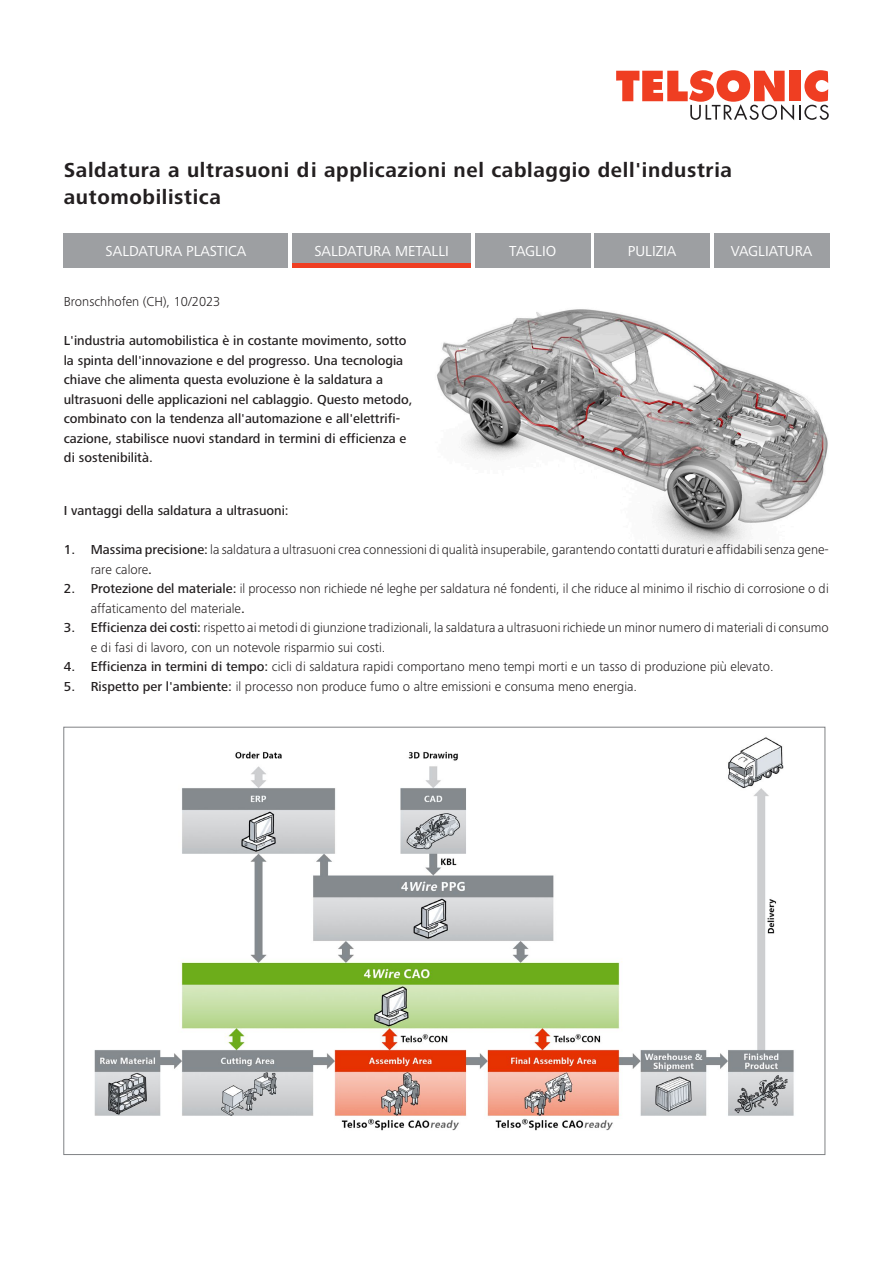
<style>
.page{position:relative;width:893px;height:1263px;background:#fff}
.page>*{position:absolute;margin:0;border:0;box-sizing:border-box;transform-origin:0 0}
.t1{font:700 21px/27px "Frutiger Next Pro";letter-spacing:.03em;color:#231f20}
.t2{font:15px "Frutiger Next Pro";color:#fff}
.t3{font:300 13.5px/19.5px "Frutiger Next Pro";color:#231f20}
.t4{font:500 13.5px/19.5px "Frutiger Next Pro";color:#231f20}
.s1{font-weight:500}
</style>
<div class="page">
<svg style="left:616px;top:70px;width:213px;height:50px"></svg>
<img style="left:437px;top:309px;width:391px;height:243px">
<img style="left:94px;top:737px;width:700px;height:394px">
<div style="left:64px;top:234px;width:224px;height:34px;background:#9d9fa2"></div>
<div style="left:292px;top:234px;width:179px;height:34px;background:#9d9fa2"></div>
<div style="left:475px;top:234px;width:115px;height:34px;background:#9d9fa2"></div>
<div style="left:595px;top:234px;width:115px;height:34px;background:#9d9fa2"></div>
<div style="left:714px;top:234px;width:115px;height:34px;background:#9d9fa2"></div>
<hr style="left:292px;top:264px;width:179px;height:4px;background:#ef3e22">
<h1 class="t1" style="left:64px;top:156px;width:670px">Saldatura a ultrasuoni di applicazioni nel cablaggio dell'industria automobilistica</h1>
<p class="t2" style="left:106px;top:243px;width:142px">SALDATURA PLASTICA</p>
<p class="t2" style="left:314px;top:243px;width:136px">SALDATURA METALLI</p>
<p class="t2" style="left:509px;top:243px;width:48px">TAGLIO</p>
<p class="t2" style="left:628px;top:243px;width:50px">PULIZIA</p>
<p class="t2" style="left:731px;top:243px;width:83px">VAGLIATURA</p>
<p class="t3" style="left:64px;top:292px;width:158px">Bronschhofen (CH), 10/2023</p>
<p class="t4" style="left:64px;top:331px;width:350px">L'industria automobilistica è in costante movimento, sotto la spinta dell'innovazione e del progresso. Una tecnologia chiave che alimenta questa evoluzione è la saldatura a ultrasuoni delle applicazioni nel cablaggio. Questo metodo, combinato con la tendenza all'automazione e all'elettrifi&shy;cazione, stabilisce nuovi standard in termini di efficienza e di sostenibilità.</p>
<p class="t4" style="left:64px;top:501px;width:226px">I vantaggi della saldatura a ultrasuoni:</p>
<p class="t3" style="left:91px;top:540px;width:739px;text-indent:-27px"><span class="s1">1. Massima precisione:</span> la saldatura a ultrasuoni crea connessioni di qualità insuperabile, garantendo contatti duraturi e affidabili senza gene&shy;rare calore<span class="s1">.</span></p>
<p class="t3" style="left:91px;top:579px;width:740px;text-indent:-27px"><span class="s1">2. Protezione del materiale:</span> il processo non richiede né leghe per saldatura né fondenti, il che riduce al minimo il rischio di corrosione o di affaticamento del materiale<span class="s1">.</span></p>
<p class="t3" style="left:91px;top:618px;width:739px;text-indent:-27px"><span class="s1">3. Efficienza dei costi:</span> rispetto ai metodi di giunzione tradizionali, la saldatura a ultrasuoni richiede un minor numero di materiali di consumo e di fasi di lavoro, con un notevole risparmio sui costi.</p>
<p class="t3" style="left:64px;top:657px;width:711px"><span class="s1">4. Efficienza in termini di tempo:</span> cicli di saldatura rapidi comportano meno tempi morti e un tasso di produzione più elevato.</p>
<p class="t3" style="left:64px;top:676px;width:575px"><span class="s1">5. Rispetto per l'ambiente:</span> il processo non produce fumo o altre emissioni e consuma meno energia.</p>
</div>
